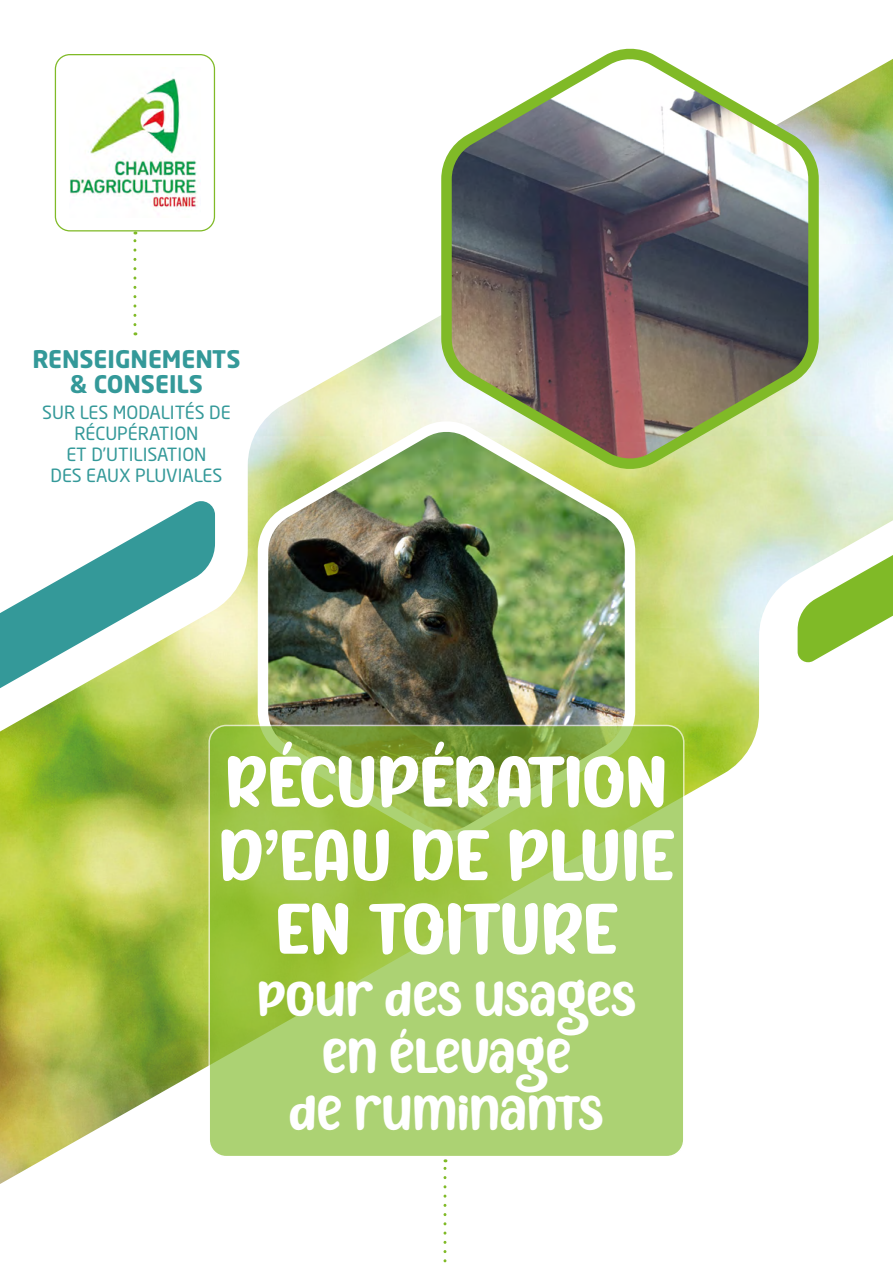
<style>
.page{position:relative;width:893px;height:1263px;background:#fff}
.page>*{position:absolute;margin:0;border:0;box-sizing:border-box;transform-origin:0 0}
.t1{font:72.75px/73.5px "Bagus";color:#fff;text-align:center}
.t2{font:49.2px/57px "Bagus";color:#fff;text-align:center}
.t3{font:700 24px/25.5px "Neo Sans Pro";color:#349999;text-align:center}
.t4{font:18px/21px "Neo Sans Pro";color:#349999;text-align:center}
</style>
<div class="page">
<img style="left:0;top:59px;width:893px;height:1125px">
<img style="left:252px;top:410px;width:388px;height:315px">
<img style="left:436px;top:48px;width:388px;height:432px">
<svg style="left:209px;top:725px;width:475px;height:431px;background:#a1c85a"></svg>
<div style="left:208px;top:725px;width:476px;height:432px;border:2px solid #fff;border-radius:17px"></div>
<svg style="left:443px;top:1159px;width:3px;height:104px"></svg>
<svg style="left:133px;top:231px;width:3px;height:94px"></svg>
<h3 class="t3" style="left:32px;top:346px;width:210px">RENSEIGNEMENTS &amp; CONSEILS</h3>
<p class="t4" style="left:42px;top:401px;width:190px">SUR LES MODALITÉS DE<br>RÉCUPÉRATION<br>ET D’UTILISATION<br>DES EAUX PLUVIALES</p>
<h1 class="t1" style="left:219px;top:751px;width:457px">RÉCUPÉRATION<br>D’EAU DE PLUIE<br>EN TOITURE</h1>
<h2 class="t2" style="left:257px;top:974px;width:380px">POUR DES USAGES<br>EN ÉLEVAGE<br>DE RUMINANTS</h2>
</div>
